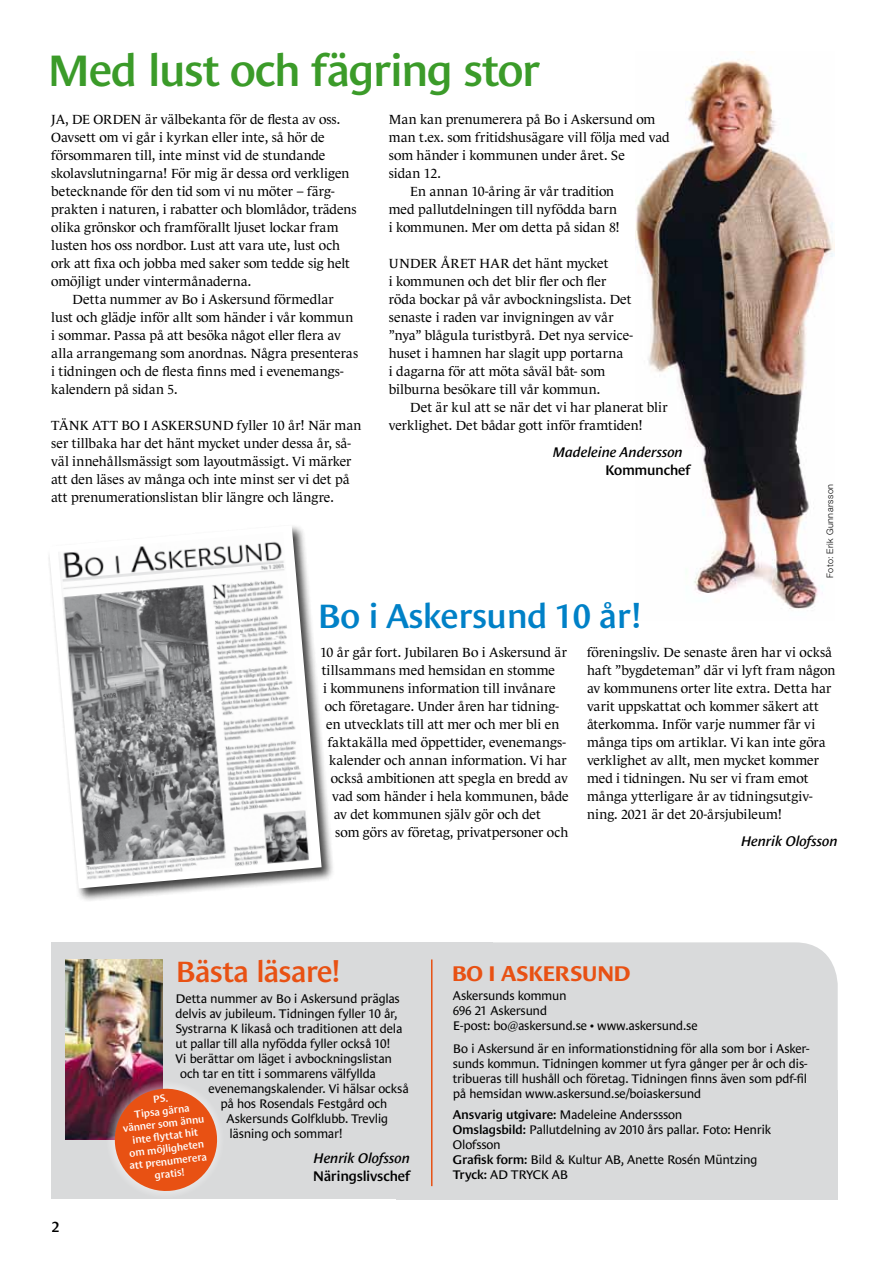
<style>
.page{position:relative;width:893px;height:1263px;background:#fff}
.page>*{position:absolute;margin:0;border:0;box-sizing:border-box;transform-origin:0 0}
.t1{font:600 45px "Le Monde Sans";letter-spacing:-.035em;color:#3b9b29}
.t2{font:600 34.5px "Le Monde Sans";letter-spacing:-.01em;color:#0081c7}
.t3{font:600 30px "Le Monde Sans";letter-spacing:-.03em;color:#e85113}
.t4{font:700 21.75px "Le Monde Sans";letter-spacing:-.035em;color:#e85113}
.t5{font:600 15px "Le Monde Sans";color:#000}
.t6{font:italic 600 14.25px "Le Monde Sans";letter-spacing:-.015em;color:#000}
.t7{font:600 14.25px "Le Monde Sans";letter-spacing:-.02em;color:#000}
.t8{font:13.5px/18px "Le Monde Journal";color:#000}
.t9{font:12.75px/15px "Le Monde Sans";letter-spacing:-.02em;color:#000}
.t10{font:600 10.5px/12.6px "Le Monde Sans";color:#fff;text-align:center}
.t11{font:300 9px "Helvetica Neue LT";letter-spacing:.05em;color:#000}
.s1{font-family:"Times New Roman";font-weight:400;font-size:18px}
.s2{font-weight:600}
</style>
<div class="page">
<div style="left:396px;top:1090px;width:442px;height:109px;background:#d9dadb"></div>
<div style="left:52px;top:942px;width:441px;height:257px;background:#d9dadb"></div>
<div style="left:120px;top:942px;width:718px;height:235px;background:#d9dadb;border-radius:43px"></div>
<img style="left:635px;top:51px;width:200px;height:558px">
<img style="left:65px;top:959px;width:98px;height:180px">
<hr style="left:431px;top:959px;width:1px;height:227px;background:#e85113">
<div style="left:47px;top:523px;width:288px;height:379px;background:#000;opacity:.75"></div>
<svg style="left:49px;top:525px;width:273px;height:363px"></svg>
<img style="left:58px;top:532px;width:254px;height:348px">
<svg style="left:99px;top:1073px;width:119px;height:119px"></svg>
<h1 class="t1" style="left:47px;top:45px;width:495px">Med lust och fägring stor</h1>
<p class="t8" style="left:51px;top:111px;width:290px">JA, DE ORDEN är välbekanta för de flesta av oss.</p>
<p class="t8" style="left:51px;top:129px;width:275px">Oavsett om vi går i kyrkan eller inte, så hör de</p>
<p class="t8" style="left:51px;top:147px;width:276px">försommaren till, inte minst vid de stundande</p>
<p class="t8" style="left:51px;top:165px;width:300px">skolavslutningarna! För mig är dessa ord verkligen</p>
<p class="t8" style="left:51px;top:183px;width:285px">betecknande för den tid som vi nu möter – färg-</p>
<p class="t8" style="left:51px;top:201px;width:307px">prakten i naturen, i rabatter och blomlådor, trädens</p>
<p class="t8" style="left:51px;top:219px;width:289px">olika grönskor och framförallt ljuset lockar fram</p>
<p class="t8" style="left:51px;top:237px;width:290px">lusten hos oss nordbor. Lust att vara ute, lust och</p>
<p class="t8" style="left:51px;top:255px;width:300px">ork att fixa och jobba med saker som tedde sig helt</p>
<p class="t8" style="left:51px;top:273px;width:201px">omöjligt under vintermånaderna.</p>
<p class="t8" style="left:73px;top:291px;width:263px">Detta nummer av Bo i Askersund förmedlar</p>
<p class="t8" style="left:51px;top:309px;width:303px">lust och glädje inför allt som händer i vår kommun</p>
<p class="t8" style="left:51px;top:327px;width:291px">i sommar. Passa på att besöka något eller flera av</p>
<p class="t8" style="left:51px;top:345px;width:308px">alla arrangemang som anordnas. Några presenteras</p>
<p class="t8" style="left:51px;top:363px;width:294px">i tidningen och de flesta finns med i evenemangs-</p>
<p class="t8" style="left:51px;top:381px;width:128px">kalendern på sidan 5.</p>
<p class="t8" style="left:51px;top:417px;width:312px">TÄNK ATT BO I ASKERSUND fyller 10 år! När man ser tillbaka har det hänt mycket under dessa år, så&shy;väl innehållsmässigt som layoutmässigt. Vi märker att den läses av många och inte minst ser vi det på att prenumerationslistan blir längre och längre.</p>
<p class="t8" style="left:389px;top:111px;width:268px">Man kan prenumerera på Bo i Askersund om</p>
<p class="t8" style="left:389px;top:129px;width:282px">man t.ex. som fritidshusägare vill följa med vad</p>
<p class="t8" style="left:389px;top:147px;width:238px">som händer i kommunen under året. Se</p>
<p class="t8" style="left:389px;top:165px;width:54px">sidan 12.</p>
<p class="t8" style="left:410px;top:183px;width:206px">En annan 10-åring är vår tradition</p>
<p class="t8" style="left:389px;top:201px;width:230px">med pallutdelningen till nyfödda barn</p>
<p class="t8" style="left:389px;top:218px;width:232px">i kommunen. Mer om detta på sidan 8!</p>
<p class="t8" style="left:389px;top:255px;width:246px">UNDER ÅRET HAR det hänt mycket<br>i kommunen och det blir fler och fler röda bockar på vår avbockningslista. Det senaste i raden var invigningen av vår ”nya” blågula turistbyrå. Det nya service&shy;huset i hamnen har slagit upp portarna<br>i dagarna för att möta såväl båt- som bilburna besökare till vår kommun.</p>
<p class="t8" style="left:389px;top:398px;width:280px;text-indent:21px">Det är kul att se när det vi har planerat blir verklighet. Det bådar gott inför framtiden!</p>
<p class="t6" style="left:553px;top:444px;width:132px">Madeleine Andersson</p>
<p class="t7" style="left:605px;top:462px;width:87px">Kommunchef</p>
<p class="t11" style="left:824px;top:578px;width:95px;rotate:-90deg">Foto: Erik Gunnarsson</p>
<h2 class="t2" style="left:318px;top:597px;width:326px">Bo i Askersund 10 år!</h2>
<p class="t8" style="left:587px;top:644px;width:250px">föreningsliv. De senaste åren har vi också haft ”bygdeteman” där vi lyft fram någon av kommunens orter lite extra. Detta har varit uppskattat och kommer säkert att återkomma. Inför varje nummer får vi många tips om artiklar. Vi kan inte göra verklighet av allt, men mycket kommer med i tidningen. Nu ser vi fram emot många ytterligare år av tidningsutgiv&shy;ning. 2021 är det 20-årsjubileum!</p>
<p class="t6" style="left:741px;top:833px;width:98px">Henrik Olofsson</p>
<p class="t8" style="left:320px;top:644px;width:248px">10 år går fort. Jubilaren Bo i Askersund är</p>
<p class="t8" style="left:322px;top:662px;width:235px">tillsammans med hemsidan en stomme</p>
<p class="t8" style="left:323px;top:680px;width:234px">i kommunens information till invånare</p>
<p class="t8" style="left:325px;top:698px;width:236px">och företagare. Under åren har tidning-</p>
<p class="t8" style="left:326px;top:716px;width:235px">en utvecklats till att mer och mer bli en</p>
<p class="t8" style="left:328px;top:734px;width:240px">faktakälla med öppettider, evenemangs-</p>
<p class="t8" style="left:329px;top:752px;width:239px">kalender och annan information. Vi har</p>
<p class="t8" style="left:331px;top:770px;width:239px">också ambitionen att spegla en bredd av</p>
<p class="t8" style="left:332px;top:788px;width:238px">vad som händer i hela kommunen, både</p>
<p class="t8" style="left:334px;top:806px;width:209px">av det kommunen själv gör och det</p>
<p class="t8" style="left:335px;top:824px;width:235px">som görs av företag, privatpersoner och</p>
<p class="t5" style="left:52px;top:1219px;width:13px">2<span class="s1">2</span></p>
<h3 class="t3" style="left:175px;top:955px;width:167px">Bästa läsare!</h3>
<p class="t9" style="left:175px;top:991px;width:226px">Detta nummer av Bo i Askersund präglas</p>
<p class="t9" style="left:175px;top:1006px;width:223px">delvis av jubileum. Tidningen fyller 10 år,</p>
<p class="t9" style="left:175px;top:1021px;width:229px">Systrarna K likaså och traditionen att dela</p>
<p class="t9" style="left:175px;top:1036px;width:217px">ut pallar till alla nyfödda fyller också 10!</p>
<p class="t9" style="left:175px;top:1051px;width:218px">Vi berättar om läget i avbockningslistan</p>
<p class="t9" style="left:180px;top:1066px;width:197px">och tar en titt i sommarens välfyllda</p>
<p class="t9" style="left:209px;top:1081px;width:202px">evenemangskalender. Vi hälsar också</p>
<p class="t9" style="left:221px;top:1096px;width:168px">på hos Rosendals Festgård och</p>
<p class="t9" style="left:227px;top:1111px;width:163px">Askersunds Golfklubb. Trevlig</p>
<p class="t9" style="left:230px;top:1126px;width:115px">läsning och sommar!</p>
<p class="t6" style="left:313px;top:1150px;width:98px">Henrik Olofsson</p>
<p class="t7" style="left:313px;top:1168px;width:99px">Näringslivschef</p>
<p class="t10" style="left:119px;top:1097px;width:84px;rotate:-7deg">PS.<br>Tipsa gärna vänner som ännu inte fl yttat hit om möjligheten att prenumerera gratis!</p>
<h3 class="t4" style="left:452px;top:961px;width:180px">BO I ASKERSUND</h3>
<p class="t9" style="left:453px;top:988px;width:246px">Askersunds kommun<br>696 21 Askersund<br>E-post: bo@askersund.se • www.askersund.se</p>
<p class="t9" style="left:453px;top:1041px;width:358px">Bo i Askersund är en informationstidning för alla som bor i Asker&shy;sunds kommun. Tidningen kommer ut fyra gånger per år och dis&shy;tribueras till hushåll och företag. Tidningen finns även som pdf-fil på hemsidan www.askersund.se/boiaskersund</p>
<p class="t9" style="left:453px;top:1107px;width:320px"><span class="s2">Ansvarig utgivare:</span> Madeleine Anderssson<br><span class="s2">Omslagsbild:</span> Pallutdelning av 2010 års pallar. Foto: Henrik Olofsson<br><span class="s2">Grafisk form:</span> Bild &amp; Kultur AB, Anette Rosén Müntzing <span class="s2">Tryck:</span> AD TRYCK AB</p>
</div>
